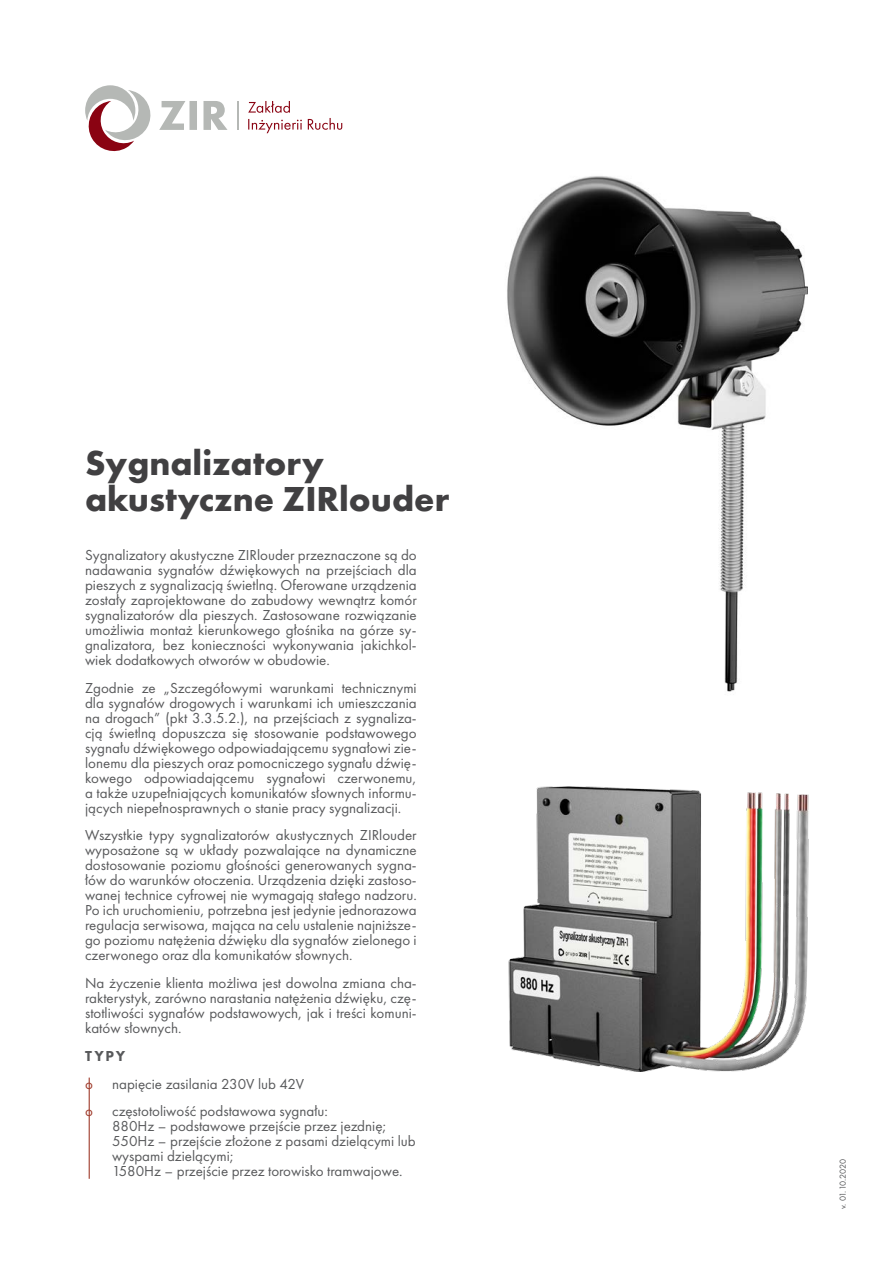
<style>
.page{position:relative;width:893px;height:1263px;background:#fff}
.page>*{position:absolute;margin:0;border:0;box-sizing:border-box;transform-origin:0 0}
.t1{font:700 36px/36px "Futura PT";color:#414042}
.t2{font:15px/15px "Futura PT";color:#58595b;text-align:justify}
.t3{font:800 15px "Futura PT";color:#58595b}
.t4{font:15px "Futura PT";color:#a03d2d}
.t5{font:9px "Futura PT";letter-spacing:-.025em;color:#58595b}
</style>
<div class="page">
<svg style="left:85px;top:85px;width:143px;height:66px"></svg>
<svg style="left:248px;top:101px;width:94px;height:32px"></svg>
<hr style="left:237px;top:101px;width:2px;height:29px;background:#b5b8b5">
<img style="left:507px;top:176px;width:301px;height:516px">
<img style="left:508px;top:786px;width:301px;height:285px">
<hr style="left:89px;top:1077px;width:1px;height:102px;background:#a03d2d">
<h1 class="t1" style="left:85px;top:444px;width:366px">Sygnalizatory akustyczne ZIRlouder</h1>
<p class="t2" style="left:85px;top:547px;width:333px">Sygnalizatory akustyczne ZIRlouder przeznaczone są do nadawania sygnałów dźwiękowych na przejściach dla pieszych z sygnalizacją świetlną. Oferowane urządzenia zostały zaprojektowane do zabudowy wewnątrz komór sygnalizatorów dla pieszych. Zastosowane rozwiązanie umożliwia montaż kierunkowego głośnika na górze sy&shy;gnalizatora, bez konieczności wykonywania jakichkol&shy;wiek dodatkowych otworów w obudowie.</p>
<p class="t2" style="left:85px;top:680px;width:333px">Zgodnie ze „Szczegółowymi warunkami technicznymi dla sygnałów drogowych i warunkami ich umieszczania na drogach” (pkt 3.3.5.2.), na przejściach z sygnaliza&shy;cją świetlną dopuszcza się stosowanie podstawowego sygnału dźwiękowego odpowiadającemu sygnałowi zie&shy;lonemu dla pieszych oraz pomocniczego sygnału dźwię&shy;kowego odpowiadającemu sygnałowi czerwonemu, a także uzupełniających komunikatów słownych informu&shy;jących niepełnosprawnych o stanie pracy sygnalizacji.</p>
<p class="t2" style="left:85px;top:828px;width:333px">Wszystkie typy sygnalizatorów akustycznych ZIRlouder wyposażone są w układy pozwalające na dynamiczne dostosowanie poziomu głośności generowanych sygna&shy;łów do warunków otoczenia. Urządzenia dzięki zastoso&shy;wanej technice cyfrowej nie wymagają stałego nadzoru.<br>Po ich uruchomieniu, potrzebna jest jedynie jednorazowa regulacja serwisowa, mająca na celu ustalenie najniższe&shy;go poziomu natężenia dźwięku dla sygnałów zielonego i czerwonego oraz dla komunikatów słownych.</p>
<p class="t2" style="left:85px;top:975px;width:333px">Na życzenie klienta możliwa jest dowolna zmiana cha&shy;rakterystyk, zarówno narastania natężenia dźwięku, czę&shy;stotliwości sygnałów podstawowych, jak i treści komuni&shy;katów słownych.</p>
<p class="t3" style="left:85px;top:1046px;width:42px">TYPY</p>
<p class="t4" style="left:85px;top:1075px;width:9px">o</p>
<p class="t2" style="left:112px;top:1076px;width:194px">napięcie zasilania 230V lub 42V</p>
<p class="t4" style="left:85px;top:1102px;width:9px">o</p>
<p class="t2" style="left:112px;top:1104px;width:305px;text-align:left">częstotoliwość podstawowa sygnału:<br>880Hz – podstawowe przejście przez jezdnię; 550Hz – przejście złożone z pasami dzielącymi lub wyspami dzielącymi;<br>1580Hz – przejście przez torowisko tramwajowe.</p>
<p class="t5" style="left:837px;top:1209px;width:52px;rotate:-90deg">v. 01.10.2020</p>
</div>
